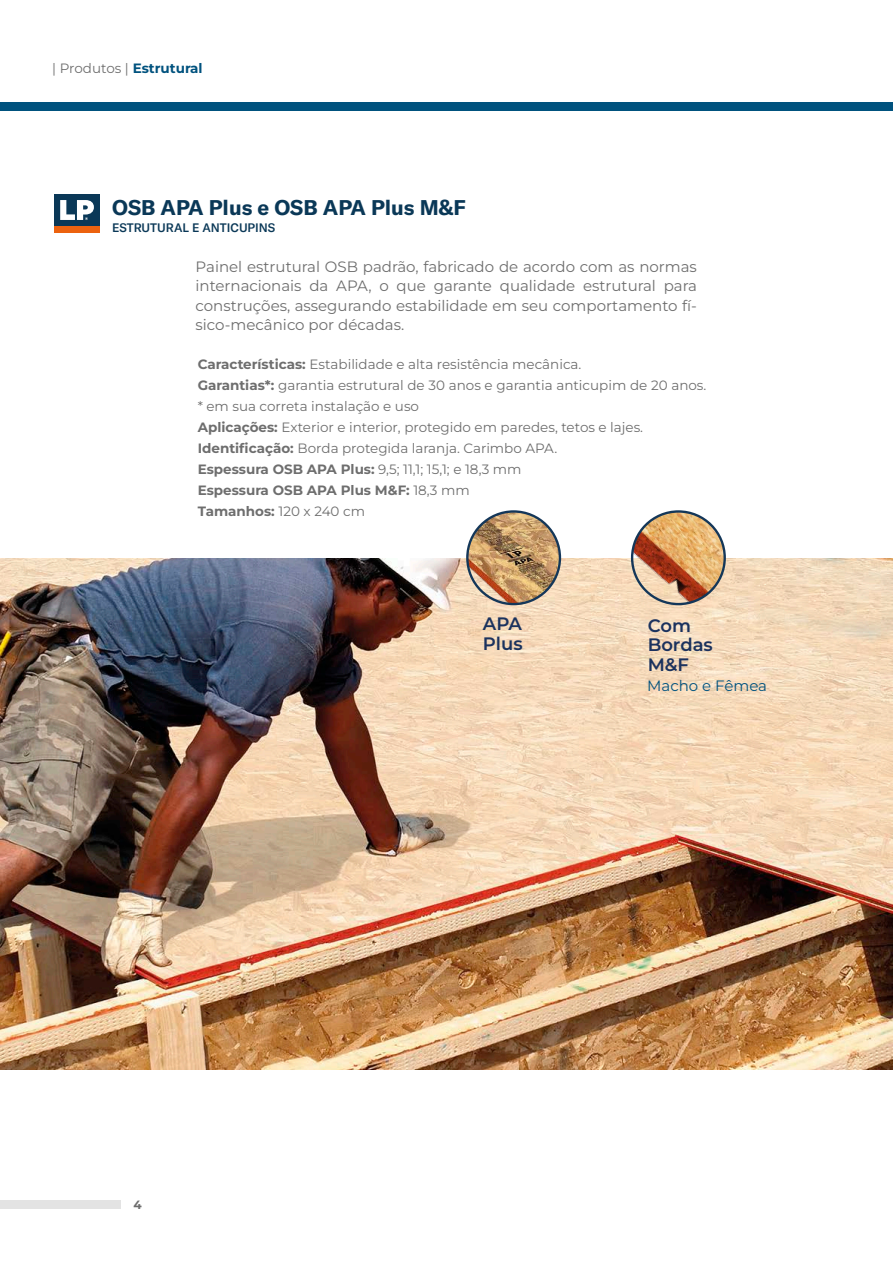
<style>
.page{position:relative;width:893px;height:1263px;background:#fff}
.page>*{position:absolute;margin:0;border:0;box-sizing:border-box;transform-origin:0 0}
.t1{font:700 21px "GT America";color:#0a3857}
.t2{font:600 18px "Montserrat";color:#1b325e}
.t3{font:15px/19.5px "Montserrat";color:#6e6e6e;text-align:justify}
.t4{font:15px "Montserrat";color:#00527e}
.t5{font:13.5px/21px "Montserrat";color:#6e6e6e}
.t6{font:700 13.5px "Montserrat";color:#6e6e6e}
.t7{font:500 12px "GT America";color:#0a3857}
.t8{font:700 12px "Montserrat";color:#6e6e6e}
.s1{font-weight:700;color:#00527e}
.s2{font-weight:700}
.s3{font-weight:400}
</style>
<div class="page">
<div style="left:0;top:1200px;width:121px;height:9px;background:#e3e3e3"></div>
<img style="left:0;top:558px;width:893px;height:511px">
<img style="left:632px;top:511px;width:93px;height:93px;border-radius:46px">
<div style="left:631px;top:510px;width:95px;height:95px;border:2px solid #143759;border-radius:50%"></div>
<img style="left:467px;top:511px;width:93px;height:93px;border-radius:46px">
<div style="left:466px;top:510px;width:95px;height:95px;border:2px solid #143759;border-radius:50%"></div>
<div style="left:0;top:102px;width:893px;height:9px;background:#00527e"></div>
<div style="left:54px;top:194px;width:45px;height:32px;background:#0a3857"></div>
<div style="left:54px;top:226px;width:45px;height:6px;background:#ec620f"></div>
<svg style="left:60px;top:200px;width:34px;height:20px"></svg>
<p class="t5" style="left:52px;top:58px;width:152px">| Produtos | <span class="s1">Estrutural</span></p>
<p class="t1" style="left:112px;top:194px;width:355px">OSB APA Plus e OSB APA Plus M&amp;F</p>
<p class="t7" style="left:112px;top:220px;width:165px">ESTRUTURAL E ANTICUPINS</p>
<p class="t3" style="left:196px;top:256px;width:503px">Painel estrutural OSB padrão, fabricado de acordo com as normas internacionais da APA, o que garante qualidade estrutural para construções, assegurando estabilidade em seu comportamento fí&shy;sico-mecânico por décadas.</p>
<p class="t5" style="left:198px;top:354px;width:385px"><span class="s2">Características:</span> Estabilidade e alta resistência mecânica.</p>
<p class="t5" style="left:198px;top:375px;width:510px"><span class="s2">Garantias*:</span> garantia estrutural de 30 anos e garantia anticupim de 20 anos. * em sua correta instalação e uso</p>
<p class="t5" style="left:198px;top:417px;width:447px"><span class="s2">Aplicações:</span> Exterior e interior, protegido em paredes, tetos e lajes.</p>
<p class="t5" style="left:198px;top:438px;width:361px"><span class="s2">Identificação:</span> Borda protegida laranja. Carimbo APA.</p>
<p class="t5" style="left:198px;top:459px;width:325px"><span class="s2">Espessura OSB APA Plus:</span> 9,5; 11,1; 15,1; e 18,3 mm</p>
<p class="t6" style="left:198px;top:481px;width:274px">Espessura OSB APA Plus M&amp;F: <span class="s3">18,3 mm</span></p>
<p class="t6" style="left:198px;top:502px;width:169px">Tamanhos: <span class="s3">120 x 240 cm</span></p>
<p class="t8" style="left:134px;top:1196px;width:10px">4</p>
<p class="t2" style="left:483px;top:611px;width:41px">APA</p>
<p class="t2" style="left:483px;top:631px;width:41px">Plus</p>
<p class="t2" style="left:648px;top:612px;width:45px">Com</p>
<p class="t2" style="left:648px;top:632px;width:67px">Bordas</p>
<p class="t2" style="left:648px;top:651px;width:43px">M&amp;F</p>
<p class="t4" style="left:647px;top:675px;width:121px">Macho e Fêmea</p>
</div>
